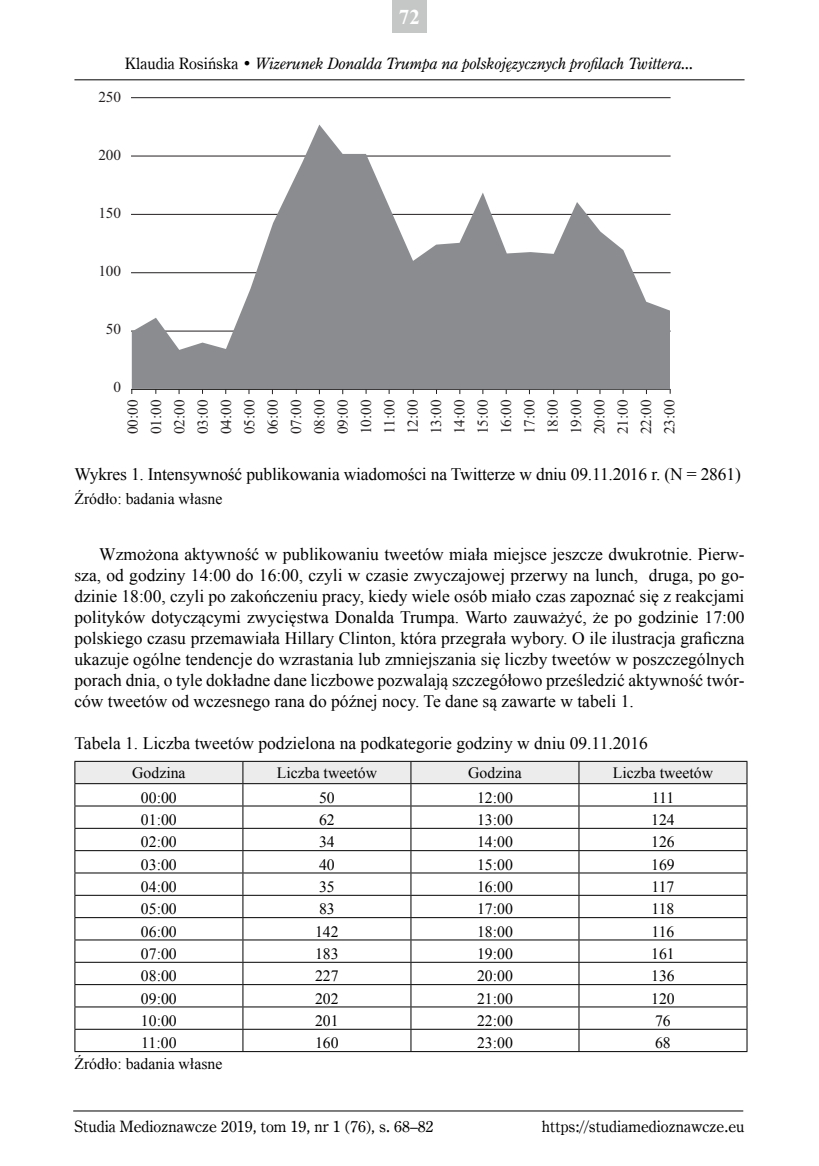
<style>
.page{position:relative;width:819px;height:1166px;background:#fff}
.page>*{position:absolute;margin:0;border:0;box-sizing:border-box;transform-origin:0 0}
.t1{font:700 21px "Times New Roman";color:#fff}
.t2{font:17.5px/21px "Times New Roman";color:#000;text-align:justify}
.t3{font:15.75px "Times New Roman";color:#000}
.t4{font:italic 15.75px "Century Oldst EU";color:#000}
.t5{font:15.75px "Century Oldst EU";color:#000}
.t6{font:15.22px/23.3px "Times New Roman";color:#231f20;text-align:justify}
.s1{font-style:normal}
</style>
<div class="page">
<div style="left:392px;top:0;width:35px;height:32px;background:#c5c6c6"></div>
<hr style="left:74px;top:79px;width:670px;height:1px;background:#000">
<hr style="left:73px;top:1110px;width:670px;height:1px;background:#000">
<svg style="left:74px;top:761px;width:673px;height:290px"></svg>
<hr style="left:74px;top:1051px;width:673px;height:1px;background:#000">
<hr style="left:131px;top:97px;width:539px;height:1px;background:#231f20">
<hr style="left:131px;top:156px;width:539px;height:1px;background:#231f20">
<hr style="left:131px;top:214px;width:539px;height:1px;background:#231f20">
<hr style="left:131px;top:272px;width:539px;height:1px;background:#231f20">
<hr style="left:131px;top:331px;width:539px;height:1px;background:#231f20">
<hr style="left:131px;top:389px;width:539px;height:1px;background:#231f20">
<svg style="left:132px;top:125px;width:538px;height:264px;fill:#8a8c8f"></svg>
<p class="t1" style="left:399px;top:5px;width:22px">72</p>
<p class="t4" style="left:125px;top:53px;width:570px"><span class="s1">Klaudia Rosińska •</span> Wizerunek Donalda Trumpa na polskojęzycznych profilach Twittera...</p>
<p class="t6" style="left:98px;top:87px;width:24px">250</p>
<p class="t6" style="left:98px;top:145px;width:24px">200</p>
<p class="t6" style="left:98px;top:202px;width:24px">150</p>
<p class="t6" style="left:98px;top:260px;width:24px">100</p>
<p class="t6" style="left:106px;top:318px;width:17px">50</p>
<p class="t6" style="left:114px;top:376px;width:9px">0</p>
<p class="t6" style="left:122px;top:434px;width:36px;rotate:-90deg">00:00<br>01:00<br>02:00<br>03:00<br>04:00<br>05:00<br>06:00<br>07:00<br>08:00<br>09:00<br>10:00<br>11:00<br>12:00<br>13:00<br>14:00<br>15:00<br>16:00<br>17:00<br>18:00<br>19:00<br>20:00<br>21:00<br>22:00<br>23:00</p>
<p class="t2" style="left:74px;top:463px;width:667px">Wykres 1. Intensywność publikowania wiadomości na Twitterze w dniu 09.11.2016 r. (N = 2861)</p>
<p class="t3" style="left:74px;top:490px;width:149px">Źródło: badania własne</p>
<p class="t2" style="left:74px;top:543px;width:671px;text-indent:25px">Wzmożona aktywność w publikowaniu tweetów miała miejsce jeszcze dwukrotnie. Pierw&shy;sza, od godziny 14:00 do 16:00, czyli w czasie zwyczajowej przerwy na lunch, druga, po go&shy;dzinie 18:00, czyli po zakończeniu pracy, kiedy wiele osób miało czas zapoznać się z reakcjami polityków dotyczącymi zwycięstwa Donalda Trumpa. Warto zauważyć, że po godzinie 17:00 polskiego czasu przemawiała Hillary Clinton, która przegrała wybory. O ile ilustracja graficzna ukazuje ogólne tendencje do wzrastania lub zmniejszania się liczby tweetów w poszczególnych porach dnia, o tyle dokładne dane liczbowe pozwalają szczegółowo prześledzić aktywność twór&shy;ców tweetów od wczesnego rana do późnej nocy. Te dane są zawarte w tabeli 1.</p>
<p class="t2" style="left:74px;top:732px;width:575px">Tabela 1. Liczba tweetów podzielona na podkategorie godziny w dniu 09.11.2016</p>
<p class="t3" style="left:132px;top:764px;width:55px">Godzina</p>
<p class="t3" style="left:277px;top:764px;width:102px">Liczba tweetów</p>
<p class="t3" style="left:468px;top:764px;width:55px">Godzina</p>
<p class="t3" style="left:613px;top:764px;width:102px">Liczba tweetów</p>
<p class="t3" style="left:141px;top:788px;width:37px">00:00</p>
<p class="t3" style="left:319px;top:788px;width:17px">50</p>
<p class="t3" style="left:477px;top:788px;width:37px">12:00</p>
<p class="t3" style="left:651px;top:788px;width:24px">111</p>
<p class="t3" style="left:141px;top:811px;width:37px">01:00</p>
<p class="t3" style="left:319px;top:811px;width:17px">62</p>
<p class="t3" style="left:477px;top:811px;width:37px">13:00</p>
<p class="t3" style="left:651px;top:811px;width:25px">124</p>
<p class="t3" style="left:141px;top:833px;width:37px">02:00</p>
<p class="t3" style="left:319px;top:833px;width:17px">34</p>
<p class="t3" style="left:477px;top:833px;width:37px">14:00</p>
<p class="t3" style="left:651px;top:833px;width:25px">126</p>
<p class="t3" style="left:141px;top:855px;width:37px">03:00</p>
<p class="t3" style="left:319px;top:855px;width:17px">40</p>
<p class="t3" style="left:477px;top:855px;width:37px">15:00</p>
<p class="t3" style="left:651px;top:855px;width:25px">169</p>
<p class="t3" style="left:141px;top:878px;width:37px">04:00</p>
<p class="t3" style="left:319px;top:878px;width:17px">35</p>
<p class="t3" style="left:477px;top:878px;width:37px">16:00</p>
<p class="t3" style="left:651px;top:878px;width:25px">117</p>
<p class="t3" style="left:141px;top:900px;width:37px">05:00</p>
<p class="t3" style="left:319px;top:900px;width:17px">83</p>
<p class="t3" style="left:477px;top:900px;width:37px">17:00</p>
<p class="t3" style="left:651px;top:900px;width:25px">118</p>
<p class="t3" style="left:141px;top:922px;width:37px">06:00</p>
<p class="t3" style="left:315px;top:922px;width:25px">142</p>
<p class="t3" style="left:477px;top:922px;width:37px">18:00</p>
<p class="t3" style="left:651px;top:922px;width:25px">116</p>
<p class="t3" style="left:141px;top:945px;width:37px">07:00</p>
<p class="t3" style="left:315px;top:945px;width:25px">183</p>
<p class="t3" style="left:477px;top:945px;width:37px">19:00</p>
<p class="t3" style="left:651px;top:945px;width:25px">161</p>
<p class="t3" style="left:141px;top:967px;width:37px">08:00</p>
<p class="t3" style="left:315px;top:967px;width:25px">227</p>
<p class="t3" style="left:477px;top:967px;width:37px">20:00</p>
<p class="t3" style="left:651px;top:967px;width:25px">136</p>
<p class="t3" style="left:141px;top:989px;width:37px">09:00</p>
<p class="t3" style="left:315px;top:989px;width:25px">202</p>
<p class="t3" style="left:477px;top:989px;width:37px">21:00</p>
<p class="t3" style="left:651px;top:989px;width:25px">120</p>
<p class="t3" style="left:141px;top:1012px;width:37px">10:00</p>
<p class="t3" style="left:315px;top:1012px;width:25px">201</p>
<p class="t3" style="left:477px;top:1012px;width:37px">22:00</p>
<p class="t3" style="left:655px;top:1012px;width:17px">76</p>
<p class="t3" style="left:141px;top:1034px;width:37px">11:00</p>
<p class="t3" style="left:315px;top:1034px;width:25px">160</p>
<p class="t3" style="left:477px;top:1034px;width:37px">23:00</p>
<p class="t3" style="left:655px;top:1034px;width:17px">68</p>
<p class="t3" style="left:74px;top:1055px;width:149px">Źródło: badania własne</p>
<p class="t5" style="left:74px;top:1116px;width:361px">Studia Medioznawcze 2019, tom 19, nr 1 (76), s. 68–82</p>
<p class="t5" style="left:542px;top:1116px;width:204px">https://studiamedioznawcze.eu</p>
</div>
